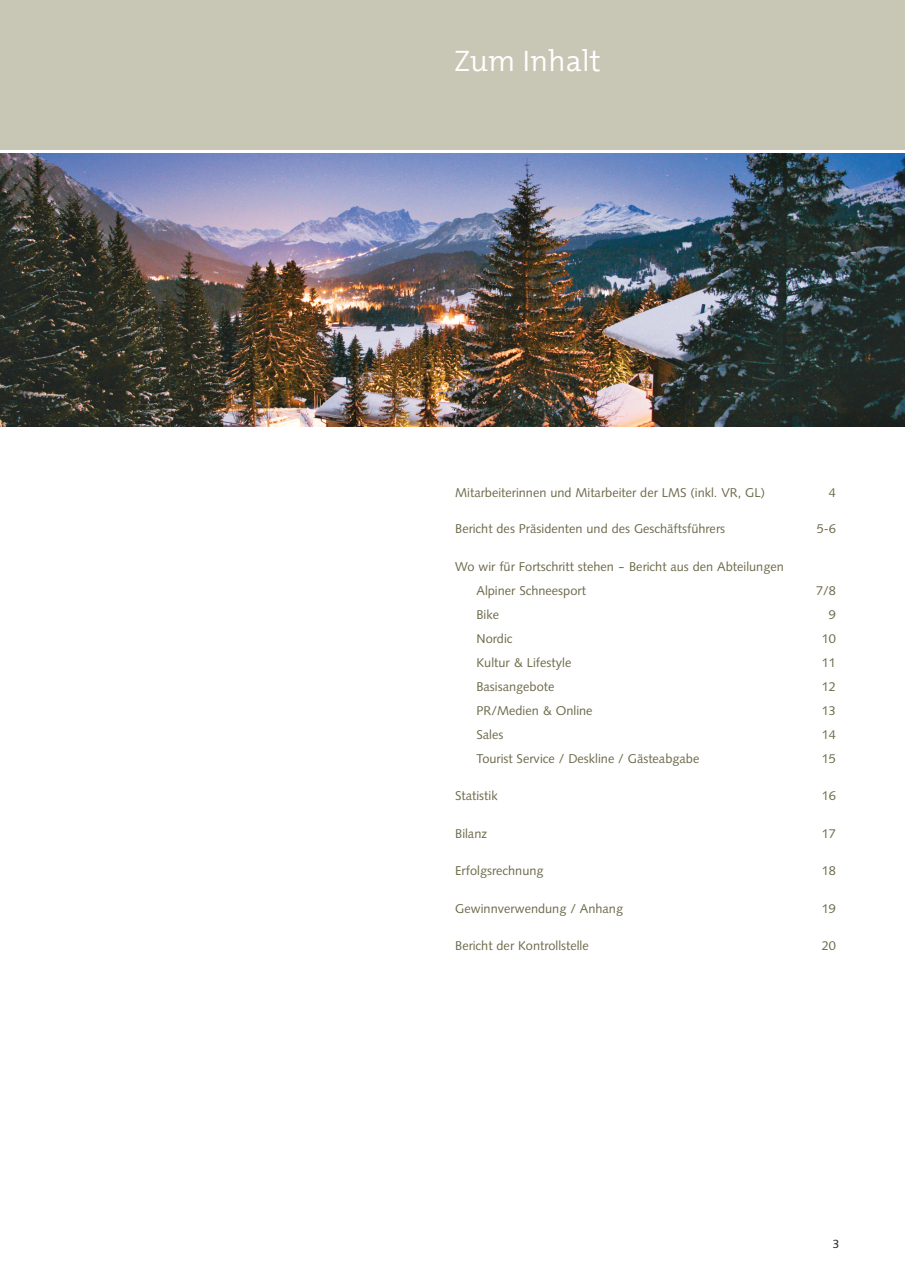
<style>
.page{position:relative;width:905px;height:1288px;background:#fff}
.page>*{position:absolute;margin:0;border:0;box-sizing:border-box;transform-origin:0 0}
.t1{font:300 30px "The Mix B4";color:#fff}
.t2{font:12.75px/24px "Syntax LT Std";color:#6d6a4a}
.t3{font:12px "Syntax LT Std";color:#231f20}
</style>
<div class="page">
<div style="left:0;top:0;width:905px;height:150px;background:#c8c6b5"></div>
<img style="left:0;top:153px;width:905px;height:273px">
<h1 class="t1" style="left:454px;top:44px;width:148px">Zum Inhalt</h1>
<p class="t2" style="left:455px;top:482px;width:311px">Mitarbeiterinnen und Mitarbeiter der LMS (inkl. VR, GL)</p>
<p class="t2" style="left:829px;top:482px;width:9px">4</p>
<p class="t2" style="left:455px;top:518px;width:271px">Bericht des Präsidenten und des Geschäftsführers</p>
<p class="t2" style="left:817px;top:518px;width:21px">5-6</p>
<p class="t2" style="left:476px;top:555px;width:309px;text-indent:-21px">Wo wir für Fortschritt stehen - Bericht aus den Abteilungen<br>Alpiner Schneesport</p>
<p class="t2" style="left:816px;top:579px;width:21px">7/8</p>
<p class="t2" style="left:476px;top:603px;width:24px">Bike</p>
<p class="t2" style="left:829px;top:603px;width:9px">9</p>
<p class="t2" style="left:476px;top:627px;width:37px">Nordic</p>
<p class="t2" style="left:822px;top:627px;width:16px">10</p>
<p class="t2" style="left:476px;top:651px;width:96px">Kultur &amp; Lifestyle</p>
<p class="t2" style="left:822px;top:651px;width:16px">11</p>
<p class="t2" style="left:476px;top:675px;width:79px">Basisangebote</p>
<p class="t2" style="left:822px;top:675px;width:16px">12</p>
<p class="t2" style="left:476px;top:699px;width:118px">PR/Medien &amp; Online</p>
<p class="t2" style="left:822px;top:699px;width:16px">13</p>
<p class="t2" style="left:476px;top:723px;width:28px">Sales</p>
<p class="t2" style="left:822px;top:723px;width:16px">14</p>
<p class="t2" style="left:476px;top:747px;width:224px">Tourist Service / Deskline / Gästeabgabe</p>
<p class="t2" style="left:822px;top:747px;width:16px">15</p>
<p class="t2" style="left:455px;top:785px;width:44px">Statistik</p>
<p class="t2" style="left:822px;top:785px;width:16px">16</p>
<p class="t2" style="left:455px;top:822px;width:33px">Bilanz</p>
<p class="t2" style="left:822px;top:822px;width:16px">17</p>
<p class="t2" style="left:455px;top:860px;width:90px">Erfolgsrechnung</p>
<p class="t2" style="left:822px;top:860px;width:16px">18</p>
<p class="t2" style="left:455px;top:897px;width:169px">Gewinnverwendung / Anhang</p>
<p class="t2" style="left:822px;top:897px;width:16px">19</p>
<p class="t2" style="left:455px;top:935px;width:135px">Bericht der Kontrollstelle</p>
<p class="t2" style="left:822px;top:935px;width:16px">20</p>
<p class="t3" style="left:833px;top:1238px;width:8px">3</p>
</div>
